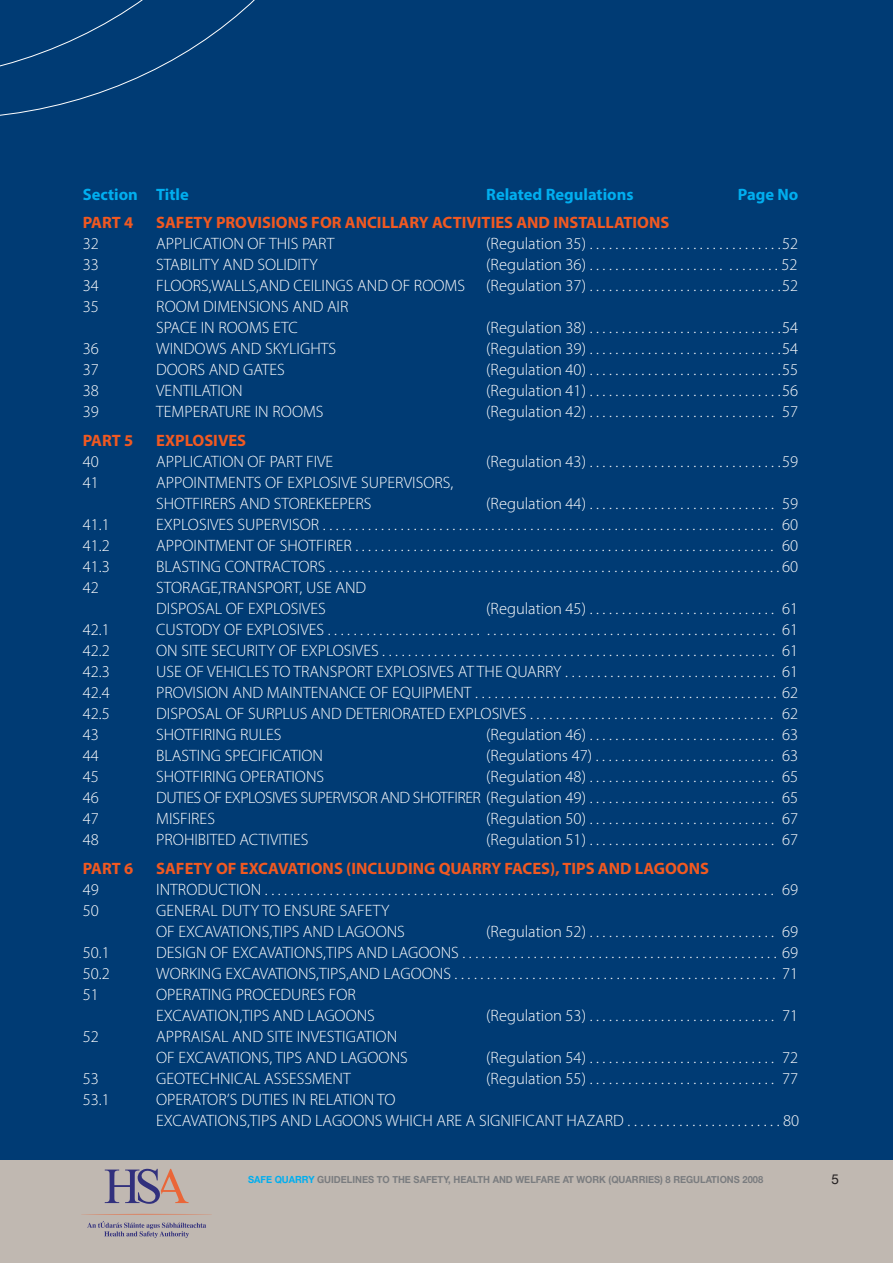
<style>
.page{position:relative;width:893px;height:1263px;background:#fff}
.page>*{position:absolute;margin:0;border:0;box-sizing:border-box;transform-origin:0 0}
.t1{font:300 16.5px/21px "Myriad Pro";color:#fff}
.t2{font:700 16.5px "Myriad Pro";color:#f15921}
.t3{font:300 16.5px "Myriad Pro";letter-spacing:-.03em;color:#fff}
.t4{font:700 16.5px "Myriad Pro";color:#00aeef}
.t5{font:13.5px "Helvetica Neue";color:#231f20}
.t6{font:700 9.75px "Helvetica Neue";color:#7a7c7f;scale:.95 1}
.s1{color:#00aeef}
</style>
<div class="page">
<div style="left:0;top:1158px;width:893px;height:105px;background:#c0b8b1"></div>
<div style="left:0;top:0;width:893px;height:1159px;background:#003b74"></div>
<svg style="left:0;top:0;width:255px;height:116px"></svg>
<svg style="left:81px;top:1214px;width:131px;height:1px"></svg>
<svg style="left:105px;top:1169px;width:84px;height:35px"></svg>
<svg style="left:87px;top:1221px;width:119px;height:17px"></svg>
<p class="t4" style="left:83px;top:184px;width:107px">Section Title</p>
<p class="t4" style="left:486px;top:184px;width:149px">Related Regulations</p>
<p class="t4" style="left:738px;top:184px;width:62px">Page No</p>
<p class="t2" style="left:83px;top:212px;width:52px">PART 4</p>
<p class="t2" style="left:156px;top:212px;width:515px">SAFETY PROVISIONS FOR ANCILLARY ACTIVITIES AND INSTALLATIONS</p>
<p class="t1" style="left:83px;top:234px;width:18px">32</p>
<p class="t1" style="left:156px;top:234px;width:180px">APPLICATION OF THIS PART</p>
<p class="t1" style="left:486px;top:234px;width:313px">(Regulation 35) . . . . . . . . . . . . . . . . . . . . . . . . . . . . . .52</p>
<p class="t1" style="left:83px;top:255px;width:18px">33</p>
<p class="t1" style="left:156px;top:255px;width:163px">STABILITY AND SOLIDITY</p>
<p class="t1" style="left:486px;top:255px;width:313px">(Regulation 36) . . . . . . . . . . . . . . . . . . . . . . . . . . . . . 52</p>
<p class="t1" style="left:83px;top:276px;width:18px">34</p>
<p class="t1" style="left:156px;top:276px;width:310px">FLOORS,WALLS,AND CEILINGS AND OF ROOMS</p>
<p class="t1" style="left:486px;top:276px;width:313px">(Regulation 37) . . . . . . . . . . . . . . . . . . . . . . . . . . . . . .52</p>
<p class="t1" style="left:83px;top:297px;width:18px">35</p>
<p class="t1" style="left:156px;top:297px;width:194px">ROOM DIMENSIONS AND AIR<br>SPACE IN ROOMS ETC</p>
<p class="t1" style="left:486px;top:318px;width:313px">(Regulation 38) . . . . . . . . . . . . . . . . . . . . . . . . . . . . . .54</p>
<p class="t1" style="left:83px;top:339px;width:18px">36</p>
<p class="t1" style="left:156px;top:339px;width:181px">WINDOWS AND SKYLIGHTS</p>
<p class="t1" style="left:486px;top:339px;width:313px">(Regulation 39) . . . . . . . . . . . . . . . . . . . . . . . . . . . . . .54</p>
<p class="t1" style="left:83px;top:360px;width:18px">37</p>
<p class="t1" style="left:156px;top:360px;width:130px">DOORS AND GATES</p>
<p class="t1" style="left:486px;top:360px;width:313px">(Regulation 40) . . . . . . . . . . . . . . . . . . . . . . . . . . . . . .55</p>
<p class="t1" style="left:83px;top:381px;width:18px">38</p>
<p class="t1" style="left:156px;top:381px;width:88px">VENTILATION</p>
<p class="t1" style="left:486px;top:381px;width:313px">(Regulation 41) . . . . . . . . . . . . . . . . . . . . . . . . . . . . . .56</p>
<p class="t1" style="left:83px;top:402px;width:18px">39</p>
<p class="t1" style="left:156px;top:402px;width:169px">TEMPERATURE IN ROOMS</p>
<p class="t1" style="left:486px;top:402px;width:313px">(Regulation 42) . . . . . . . . . . . . . . . . . . . . . . . . . . . . . 57</p>
<p class="t2" style="left:83px;top:430px;width:52px">PART 5</p>
<p class="t2" style="left:156px;top:430px;width:91px">EXPLOSIVES</p>
<p class="t1" style="left:83px;top:451px;width:18px">40</p>
<p class="t1" style="left:156px;top:451px;width:178px">APPLICATION OF PART FIVE</p>
<p class="t1" style="left:486px;top:451px;width:313px">(Regulation 43) . . . . . . . . . . . . . . . . . . . . . . . . . . . . . .59</p>
<p class="t1" style="left:83px;top:472px;width:18px">41</p>
<p class="t1" style="left:156px;top:472px;width:299px">APPOINTMENTS OF EXPLOSIVE SUPERVISORS,<br>SHOTFIRERS AND STOREKEEPERS</p>
<p class="t1" style="left:486px;top:493px;width:313px">(Regulation 44) . . . . . . . . . . . . . . . . . . . . . . . . . . . . . 59</p>
<p class="t1" style="left:83px;top:514px;width:29px">41.1</p>
<p class="t1" style="left:156px;top:514px;width:643px">EXPLOSIVES SUPERVISOR . . . . . . . . . . . . . . . . . . . . . . . . . . . . . . . . . . . . . . . . . . . . . . . . . . . . . . . . . . . . . . . . . . . . . . 60</p>
<p class="t1" style="left:83px;top:535px;width:29px">41.2</p>
<p class="t1" style="left:156px;top:535px;width:643px">APPOINTMENT OF SHOTFIRER . . . . . . . . . . . . . . . . . . . . . . . . . . . . . . . . . . . . . . . . . . . . . . . . . . . . . . . . . . . . . . . . . 60</p>
<p class="t1" style="left:83px;top:556px;width:29px">41.3</p>
<p class="t1" style="left:156px;top:556px;width:643px">BLASTING CONTRACTORS . . . . . . . . . . . . . . . . . . . . . . . . . . . . . . . . . . . . . . . . . . . . . . . . . . . . . . . . . . . . . . . . . . . . . . 60</p>
<p class="t1" style="left:83px;top:577px;width:18px">42</p>
<p class="t1" style="left:156px;top:577px;width:211px">STORAGE,TRANSPORT, USE AND<br>DISPOSAL OF EXPLOSIVES</p>
<p class="t1" style="left:486px;top:598px;width:313px">(Regulation 45) . . . . . . . . . . . . . . . . . . . . . . . . . . . . . 61</p>
<p class="t1" style="left:83px;top:619px;width:29px">42.1</p>
<p class="t1" style="left:156px;top:619px;width:643px">CUSTODY OF EXPLOSIVES . . . . . . . . . . . . . . . . . . . . . . . . . . . . . . . . . . . . . . . . . . . . . . . . . . . . . . . . . . . . . . . . . . . . . 61</p>
<p class="t1" style="left:83px;top:640px;width:29px">42.2</p>
<p class="t1" style="left:156px;top:640px;width:643px">ON SITE SECURITY OF EXPLOSIVES . . . . . . . . . . . . . . . . . . . . . . . . . . . . . . . . . . . . . . . . . . . . . . . . . . . . . . . . . . . . . 61</p>
<p class="t1" style="left:83px;top:661px;width:29px">42.3</p>
<p class="t1" style="left:156px;top:661px;width:643px">USE OF VEHICLES TO TRANSPORT EXPLOSIVES AT THE QUARRY . . . . . . . . . . . . . . . . . . . . . . . . . . . . . . . . . 61</p>
<p class="t1" style="left:83px;top:682px;width:29px">42.4</p>
<p class="t1" style="left:156px;top:682px;width:643px">PROVISION AND MAINTENANCE OF EQUIPMENT . . . . . . . . . . . . . . . . . . . . . . . . . . . . . . . . . . . . . . . . . . . . . . . 62</p>
<p class="t1" style="left:83px;top:703px;width:29px">42.5</p>
<p class="t1" style="left:156px;top:703px;width:643px">DISPOSAL OF SURPLUS AND DETERIORATED EXPLOSIVES . . . . . . . . . . . . . . . . . . . . . . . . . . . . . . . . . . . . . . 62</p>
<p class="t1" style="left:83px;top:724px;width:18px">43</p>
<p class="t1" style="left:156px;top:724px;width:127px">SHOTFIRING RULES</p>
<p class="t1" style="left:486px;top:724px;width:313px">(Regulation 46) . . . . . . . . . . . . . . . . . . . . . . . . . . . . . 63</p>
<p class="t1" style="left:83px;top:745px;width:18px">44</p>
<p class="t1" style="left:156px;top:745px;width:168px">BLASTING SPECIFICATION</p>
<p class="t1" style="left:486px;top:745px;width:313px">(Regulations 47) . . . . . . . . . . . . . . . . . . . . . . . . . . . . 63</p>
<p class="t1" style="left:83px;top:766px;width:18px">45</p>
<p class="t1" style="left:156px;top:766px;width:169px">SHOTFIRING OPERATIONS</p>
<p class="t1" style="left:486px;top:766px;width:313px">(Regulation 48) . . . . . . . . . . . . . . . . . . . . . . . . . . . . . 65</p>
<p class="t1" style="left:83px;top:787px;width:18px">46</p>
<p class="t3" style="left:156px;top:788px;width:643px">DUTIES OF EXPLOSIVES SUPERVISOR AND SHOTFIRER (Regulation 49) . . . . . . . . . . . . . . . . . . . . . . . . . . . . . 65</p>
<p class="t1" style="left:83px;top:808px;width:18px">47</p>
<p class="t1" style="left:156px;top:808px;width:60px">MISFIRES</p>
<p class="t1" style="left:486px;top:808px;width:313px">(Regulation 50) . . . . . . . . . . . . . . . . . . . . . . . . . . . . . 67</p>
<p class="t1" style="left:83px;top:829px;width:18px">48</p>
<p class="t1" style="left:156px;top:829px;width:154px">PROHIBITED ACTIVITIES</p>
<p class="t1" style="left:486px;top:829px;width:313px">(Regulation 51) . . . . . . . . . . . . . . . . . . . . . . . . . . . . . 67</p>
<p class="t2" style="left:83px;top:857px;width:52px">PART 6</p>
<p class="t2" style="left:156px;top:857px;width:554px">SAFETY OF EXCAVATIONS (INCLUDING QUARRY FACES), TIPS AND LAGOONS</p>
<p class="t1" style="left:83px;top:879px;width:18px">49</p>
<p class="t1" style="left:156px;top:879px;width:643px">INTRODUCTION . . . . . . . . . . . . . . . . . . . . . . . . . . . . . . . . . . . . . . . . . . . . . . . . . . . . . . . . . . . . . . . . . . . . . . . . . . . . . . . 69</p>
<p class="t1" style="left:83px;top:900px;width:18px">50</p>
<p class="t1" style="left:156px;top:900px;width:250px">GENERAL DUTY TO ENSURE SAFETY<br>OF EXCAVATIONS,TIPS AND LAGOONS</p>
<p class="t1" style="left:486px;top:921px;width:313px">(Regulation 52) . . . . . . . . . . . . . . . . . . . . . . . . . . . . . 69</p>
<p class="t1" style="left:83px;top:942px;width:29px">50.1</p>
<p class="t1" style="left:156px;top:942px;width:643px">DESIGN OF EXCAVATIONS,TIPS AND LAGOONS . . . . . . . . . . . . . . . . . . . . . . . . . . . . . . . . . . . . . . . . . . . . . . . . . 69</p>
<p class="t1" style="left:83px;top:963px;width:29px">50.2</p>
<p class="t1" style="left:156px;top:963px;width:643px">WORKING EXCAVATIONS,TIPS,AND LAGOONS . . . . . . . . . . . . . . . . . . . . . . . . . . . . . . . . . . . . . . . . . . . . . . . . . . 71</p>
<p class="t1" style="left:83px;top:984px;width:18px">51</p>
<p class="t1" style="left:156px;top:984px;width:220px">OPERATING PROCEDURES FOR<br>EXCAVATION,TIPS AND LAGOONS</p>
<p class="t1" style="left:486px;top:1005px;width:313px">(Regulation 53) . . . . . . . . . . . . . . . . . . . . . . . . . . . . . 71</p>
<p class="t1" style="left:83px;top:1026px;width:18px">52</p>
<p class="t1" style="left:156px;top:1026px;width:253px">APPRAISAL AND SITE INVESTIGATION<br>OF EXCAVATIONS, TIPS AND LAGOONS</p>
<p class="t1" style="left:486px;top:1047px;width:313px">(Regulation 54) . . . . . . . . . . . . . . . . . . . . . . . . . . . . . 72</p>
<p class="t1" style="left:83px;top:1068px;width:18px">53</p>
<p class="t1" style="left:156px;top:1068px;width:196px">GEOTECHNICAL ASSESSMENT</p>
<p class="t1" style="left:486px;top:1068px;width:313px">(Regulation 55) . . . . . . . . . . . . . . . . . . . . . . . . . . . . . 77</p>
<p class="t1" style="left:83px;top:1089px;width:29px">53.1</p>
<p class="t1" style="left:156px;top:1089px;width:645px">OPERATOR’S DUTIES IN RELATION TO<br>EXCAVATIONS,TIPS AND LAGOONS WHICH ARE A SIGNIFICANT HAZARD . . . . . . . . . . . . . . . . . . . . . . . . 80</p>
<p class="t6" style="left:248px;top:1172px;width:544px"><span class="s1">SAFE QUARRY</span> GUIDELINES TO THE SAFETY, HEALTH AND WELFARE AT WORK (QUARRIES) 8 REGULATIONS 2008</p>
<p class="t5" style="left:831px;top:1169px;width:9px">5</p>
</div>
